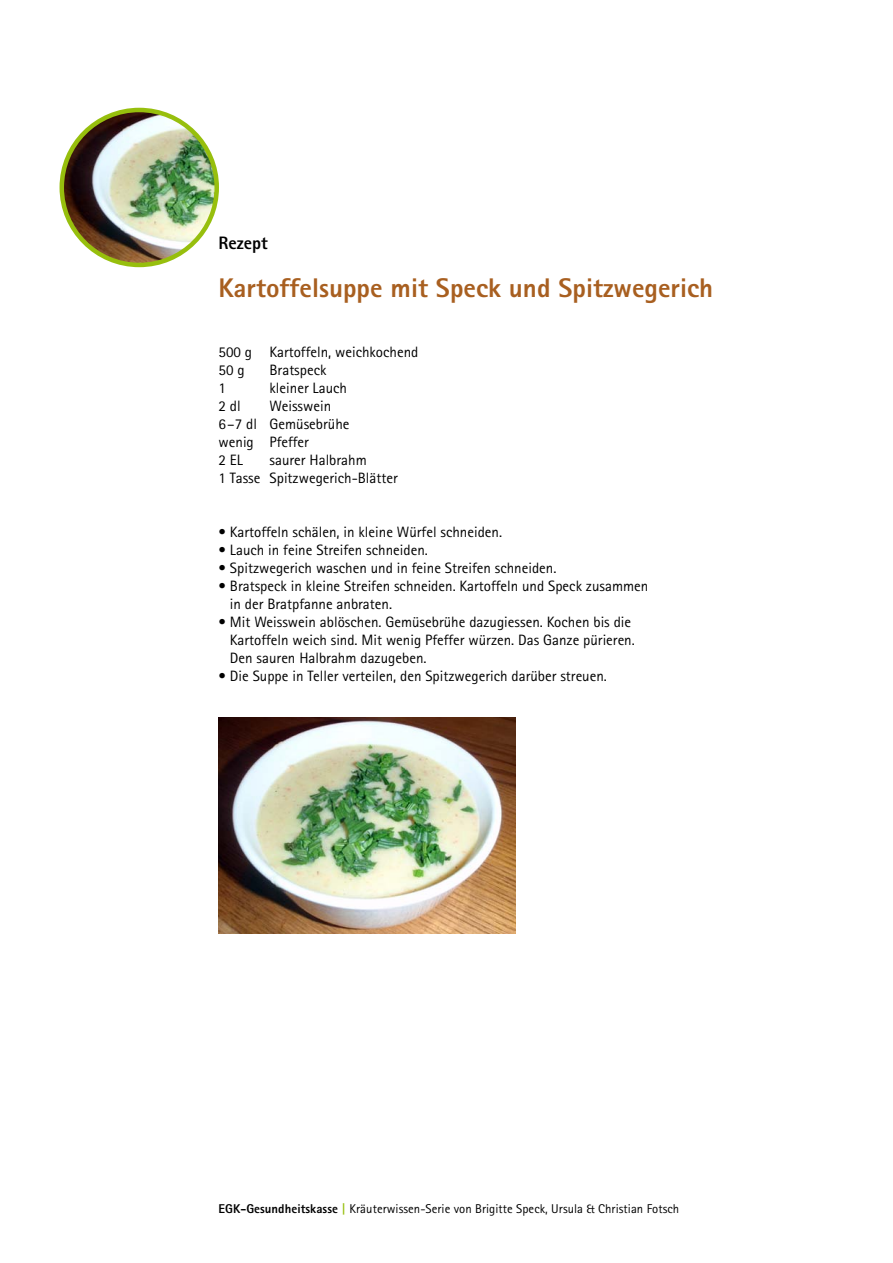
<style>
.page{position:relative;width:893px;height:1263px;background:#fff}
.page>*{position:absolute;margin:0;border:0;box-sizing:border-box;transform-origin:0 0}
.t1{font:800 27px "Rotis Sans Serif";color:#a85f20}
.t2{font:800 18px "Rotis Sans Serif";color:#000}
.t3{font:15px/18px "Rotis Sans Serif";color:#000}
.t4{font:12.75px "Rotis Sans Serif";letter-spacing:.005em;color:#000}
.s1{font-weight:800}
.s2{font-weight:800;color:#97bf0d}
</style>
<div class="page">
<img style="left:219px;top:717px;width:296px;height:216px">
<img style="left:62px;top:110px;width:155px;height:155px;border-radius:77px">
<div style="left:60px;top:108px;width:159px;height:159px;border:4px solid #97bf0d;border-radius:50%"></div>
<p class="t2" style="left:219px;top:232px;width:51px">Rezept</p>
<h1 class="t1" style="left:219px;top:271px;width:496px">Kartoffelsuppe mit Speck und Spitzwegerich</h1>
<p class="t3" style="left:219px;top:343px;width:201px">500 g Kartoffeln, weichkochend<br>50 g</p>
<p class="t3" style="left:270px;top:361px;width:58px">Bratspeck</p>
<p class="t3" style="left:219px;top:379px;width:9px">1</p>
<p class="t3" style="left:270px;top:379px;width:79px">kleiner Lauch</p>
<p class="t3" style="left:219px;top:397px;width:24px">2 dl</p>
<p class="t3" style="left:219px;top:397px;width:133px;text-indent:51px">Weisswein<br>6–7 dl Gemüsebrühe wenig Pfeffer<br>2 EL</p>
<p class="t3" style="left:219px;top:451px;width:181px;text-indent:51px">saurer Halbrahm<br>1 Tasse Spitzwegerich-Blätter</p>
<p class="t3" style="left:219px;top:523px;width:285px">• Kartoffeln schälen, in kleine Würfel schneiden.</p>
<p class="t3" style="left:219px;top:541px;width:211px">• Lauch in feine Streifen schneiden.</p>
<p class="t3" style="left:219px;top:559px;width:339px">• Spitzwegerich waschen und in feine Streifen schneiden.</p>
<p class="t3" style="left:230px;top:577px;width:420px;text-indent:-11px">• Bratspeck in kleine Streifen schneiden. Kartoffeln und Speck zusammen in der Bratpfanne anbraten.</p>
<p class="t3" style="left:230px;top:613px;width:406px;text-indent:-11px">• Mit Weisswein ablöschen. Gemüsebrühe dazugiessen. Kochen bis die<br>Kartoffeln weich sind. Mit wenig Pfeffer würzen. Das Ganze pürieren.<br>Den sauren Halbrahm dazugeben.</p>
<p class="t3" style="left:219px;top:667px;width:390px">• Die Suppe in Teller verteilen, den Spitzwegerich darüber streuen.</p>
<p class="t4" style="left:219px;top:1201px;width:462px"><span class="s1">EGK-Gesundheitskasse</span> <span class="s2">|</span> Kräuterwissen-Serie von Brigitte Speck, Ursula &amp; Christian Fotsch</p>
</div>
